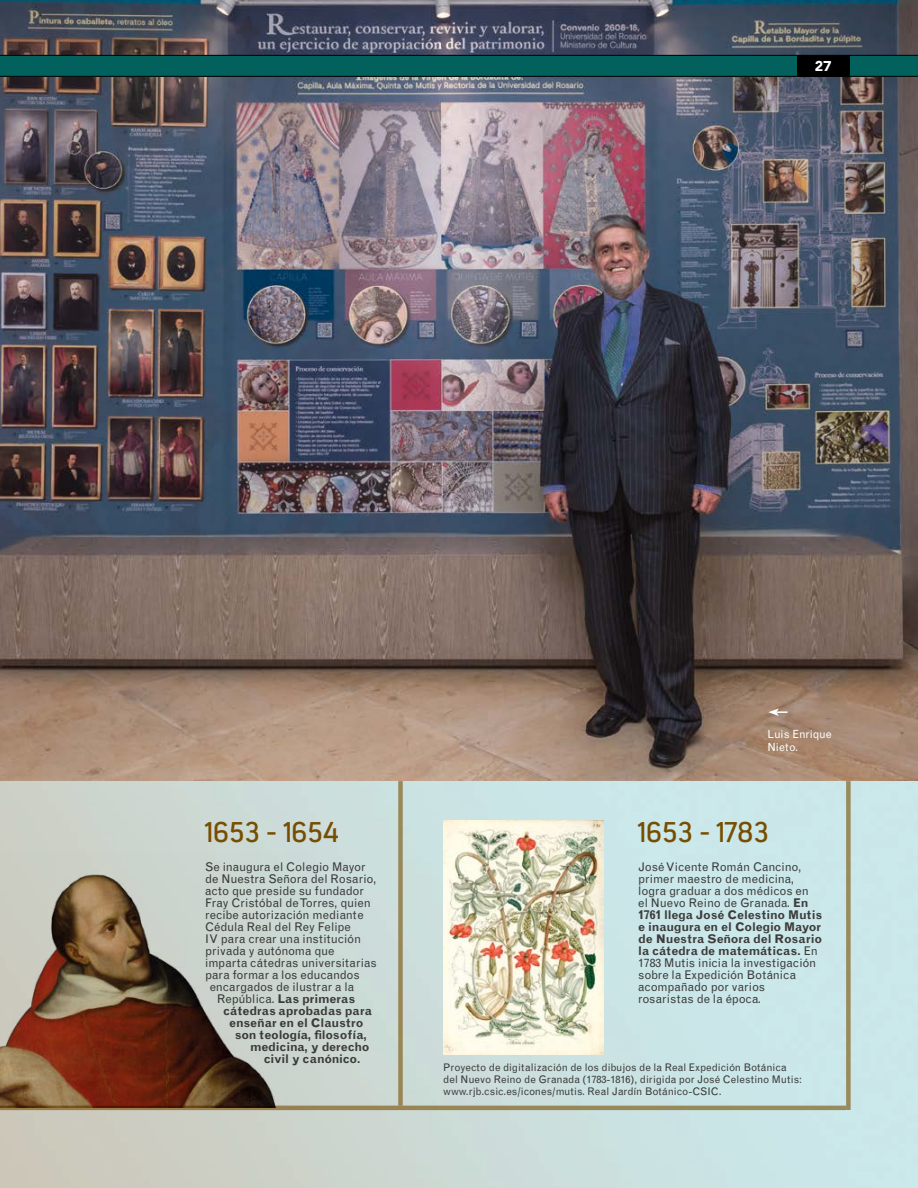
<style>
.page{position:relative;width:918px;height:1188px;background:#fff}
.page>*{position:absolute;margin:0;border:0;box-sizing:border-box;transform-origin:0 0}
.t1{font:28.5px "Estandar";color:#774d00}
.t2{font:900 14.25px "Avenir";color:#fff}
.t3{font:12px/12px "Grotesque MT Std";color:#3c3c3b}
.t4{font:700 12px "Grotesque MT Std";color:#3c3c3b}
.t5{font:700 12px "Grotesque MT Std";letter-spacing:-.02em;color:#3c3c3b}
.t6{font:11.25px/13.5px "Grotesque MT Std";color:#fff}
.t7{font:10.5px/12px "Grotesque MT Std";color:#3c3c3b}
.s1{font-weight:400}
.s2{font-weight:700}
</style>
<div class="page">
<img style="left:0;top:780px;width:918px;height:408px">
<img style="left:0;top:0;width:918px;height:780px">
<svg style="left:0;top:55px;width:918px;height:22px;background:#01534f"></svg>
<div style="left:846px;top:781px;width:5px;height:329px;background:#988a5d"></div>
<div style="left:398px;top:781px;width:5px;height:325px;background:#998657"></div>
<hr style="left:0;top:1106px;width:846px;height:4px;background:#988657">
<img style="left:0;top:852px;width:318px;height:256px">
<img style="left:443px;top:820px;width:161px;height:234px">
<svg style="left:768px;top:708px;width:19px;height:8px"></svg>
<p class="t2" style="left:815px;top:54px;width:18px">27</p>
<h1 class="t1" style="left:205px;top:816px;width:135px">1653 - 1654</h1>
<p class="t3" style="left:205px;top:861px;width:162px">Se inaugura el Colegio Mayor</p>
<p class="t3" style="left:205px;top:873px;width:173px">de Nuestra Señora del Rosario,</p>
<p class="t3" style="left:205px;top:885px;width:160px">acto que preside su fundador</p>
<p class="t3" style="left:205px;top:897px;width:167px">Fray Cristóbal de Torres, quien</p>
<p class="t3" style="left:205px;top:909px;width:160px">recibe autorización mediante</p>
<p class="t3" style="left:205px;top:921px;width:147px">Cédula Real del Rey Felipe</p>
<p class="t3" style="left:205px;top:933px;width:157px">IV para crear una institución</p>
<p class="t3" style="left:205px;top:945px;width:131px">privada y autónoma que</p>
<p class="t3" style="left:205px;top:957px;width:173px">imparta cátedras universitarias</p>
<p class="t3" style="left:205px;top:969px;width:156px">para formar a los educandos</p>
<p class="t3" style="left:210px;top:981px;width:146px">encargados de ilustrar a la</p>
<p class="t4" style="left:217px;top:992px;width:140px"><span class="s1">República.</span> Las primeras</p>
<p class="t4" style="left:223px;top:1004px;width:150px">cátedras aprobadas para</p>
<p class="t4" style="left:229px;top:1016px;width:136px">enseñar en el Claustro</p>
<p class="t4" style="left:235px;top:1028px;width:133px">son teología, filosofía,</p>
<p class="t5" style="left:250px;top:1040px;width:121px">medicina, y derecho</p>
<p class="t5" style="left:264px;top:1052px;width:98px">civil y canónico.</p>
<p class="t6" style="left:767px;top:727px;width:66px">Luis Enrique<br>Nieto.</p>
<h1 class="t1" style="left:638px;top:816px;width:132px">1653 - 1783</h1>
<p class="t3" style="left:638px;top:861px;width:185px">José Vicente Román Cancino, primer maestro de medicina, logra graduar a dos médicos en<br>el Nuevo Reino de Granada. <span class="s2">En<br>1761 llega José Celestino Mutis e inaugura en el Colegio Mayor de Nuestra Señora del Rosario la cátedra de matemáticas.</span> En<br>1783 Mutis inicia la investigación sobre la Expedición Botánica acompañado por varios rosaristas de la época.</p>
<p class="t7" style="left:443px;top:1062px;width:360px">Proyecto de digitalización de los dibujos de la Real Expedición Botánica del Nuevo Reino de Granada (1783-1816), dirigida por José Celestino Mutis: www.rjb.csic.es/icones/mutis. Real Jardín Botánico-CSIC.</p>
</div>
